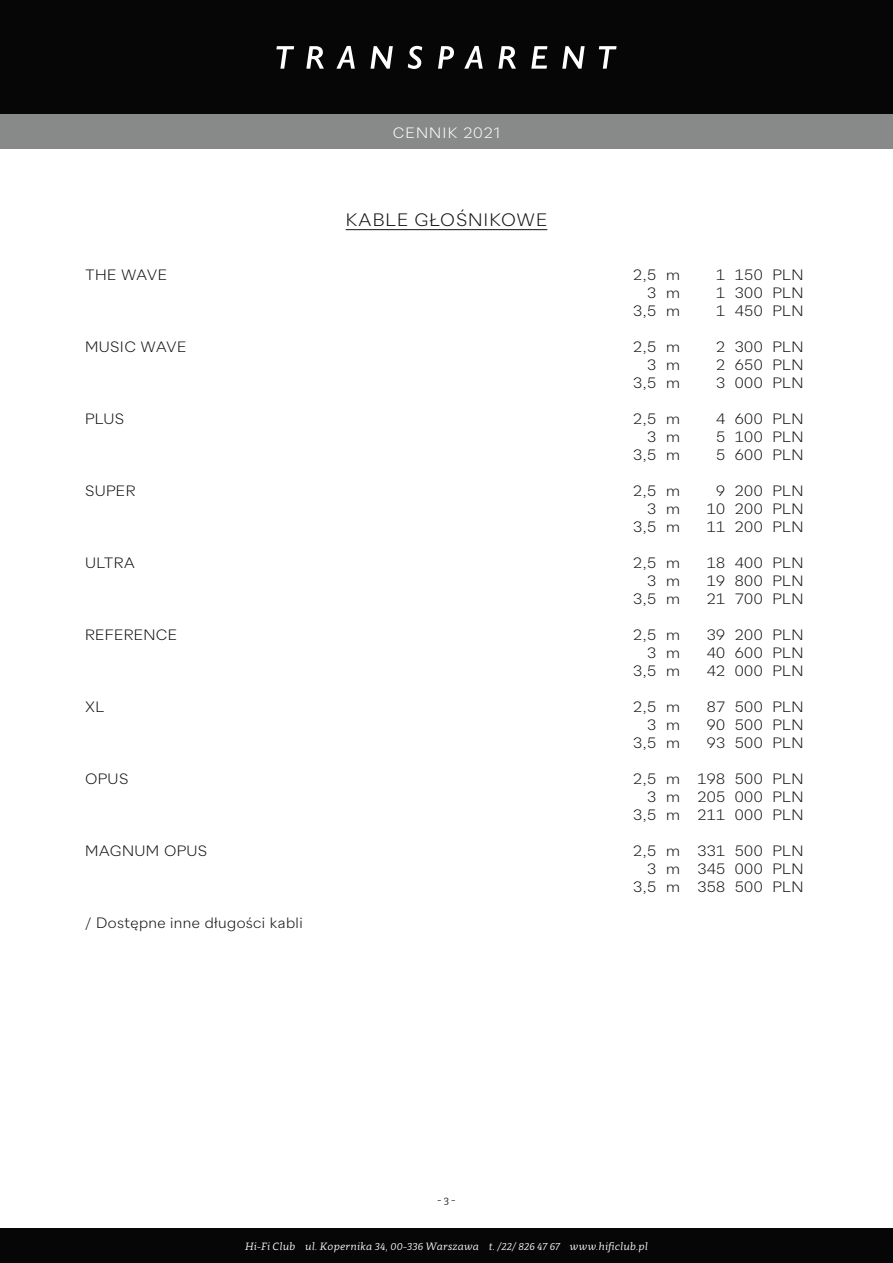
<style>
.page{position:relative;width:893px;height:1263px;background:#fff}
.page>*{position:absolute;margin:0;border:0;box-sizing:border-box;transform-origin:0 0}
.t1{font:300 18px "Quarion";letter-spacing:.05em;color:#121212}
.t2{font:300 15px/18px "Quarion";letter-spacing:.025em;color:#121212;text-align:right}
.t3{font:300 15px "Quarion";letter-spacing:.075em;color:#fff}
.t4{font:italic 10.5px "Clavo";letter-spacing:.015em;color:#fff}
.t5{font:10.5px "Clavo";color:#121212}
</style>
<div class="page">
<div style="left:0;top:0;width:893px;height:115px;background:#060606"></div>
<div style="left:0;top:115px;width:893px;height:34px;background:#888a8a"></div>
<div style="left:0;top:1229px;width:893px;height:34px;background:#060606"></div>
<svg style="left:276px;top:46px;width:18px;height:23px"></svg>
<svg style="left:306px;top:46px;width:18px;height:23px"></svg>
<svg style="left:336px;top:46px;width:19px;height:23px"></svg>
<svg style="left:370px;top:46px;width:23px;height:23px"></svg>
<svg style="left:408px;top:46px;width:14px;height:23px"></svg>
<svg style="left:438px;top:46px;width:16px;height:23px"></svg>
<svg style="left:464px;top:46px;width:19px;height:23px"></svg>
<svg style="left:498px;top:46px;width:18px;height:23px"></svg>
<svg style="left:531px;top:46px;width:16px;height:23px"></svg>
<svg style="left:562px;top:46px;width:23px;height:23px"></svg>
<svg style="left:599px;top:46px;width:18px;height:23px"></svg>
<hr style="left:346px;top:229px;width:201px;height:1px;background:#121212">
<p class="t3" style="left:393px;top:123px;width:109px">CENNIK 2021</p>
<p class="t1" style="left:346px;top:209px;width:203px">KABLE GŁOŚNIKOWE</p>
<p class="t2" style="left:85px;top:266px;width:83px">THE WAVE</p>
<p class="t2" style="left:633px;top:266px;width:48px">2,5 m</p>
<p class="t2" style="left:716px;top:266px;width:89px">1 150 PLN</p>
<p class="t2" style="left:647px;top:284px;width:34px">3 m</p>
<p class="t2" style="left:716px;top:284px;width:89px">1 300 PLN</p>
<p class="t2" style="left:633px;top:302px;width:48px">3,5 m</p>
<p class="t2" style="left:716px;top:302px;width:89px">1 450 PLN</p>
<p class="t2" style="left:85px;top:338px;width:103px">MUSIC WAVE</p>
<p class="t2" style="left:633px;top:338px;width:48px">2,5 m</p>
<p class="t2" style="left:716px;top:338px;width:89px">2 300 PLN</p>
<p class="t2" style="left:647px;top:356px;width:34px">3 m</p>
<p class="t2" style="left:716px;top:356px;width:89px">2 650 PLN</p>
<p class="t2" style="left:633px;top:374px;width:48px">3,5 m</p>
<p class="t2" style="left:716px;top:374px;width:89px">3 000 PLN</p>
<p class="t2" style="left:85px;top:410px;width:41px">PLUS</p>
<p class="t2" style="left:633px;top:410px;width:48px">2,5 m</p>
<p class="t2" style="left:716px;top:410px;width:89px">4 600 PLN</p>
<p class="t2" style="left:647px;top:428px;width:34px">3 m</p>
<p class="t2" style="left:716px;top:428px;width:89px">5 100 PLN</p>
<p class="t2" style="left:633px;top:446px;width:48px">3,5 m</p>
<p class="t2" style="left:716px;top:446px;width:89px">5 600 PLN</p>
<p class="t2" style="left:85px;top:482px;width:52px">SUPER</p>
<p class="t2" style="left:633px;top:482px;width:48px">2,5 m</p>
<p class="t2" style="left:716px;top:482px;width:89px">9 200 PLN</p>
<p class="t2" style="left:647px;top:500px;width:34px">3 m</p>
<p class="t2" style="left:707px;top:500px;width:98px">10 200 PLN</p>
<p class="t2" style="left:633px;top:518px;width:48px">3,5 m</p>
<p class="t2" style="left:707px;top:518px;width:98px">11 200 PLN</p>
<p class="t2" style="left:85px;top:554px;width:52px">ULTRA</p>
<p class="t2" style="left:633px;top:554px;width:48px">2,5 m</p>
<p class="t2" style="left:707px;top:554px;width:98px">18 400 PLN</p>
<p class="t2" style="left:647px;top:572px;width:34px">3 m</p>
<p class="t2" style="left:707px;top:572px;width:98px">19 800 PLN</p>
<p class="t2" style="left:633px;top:590px;width:48px">3,5 m</p>
<p class="t2" style="left:707px;top:590px;width:98px">21 700 PLN</p>
<p class="t2" style="left:85px;top:626px;width:94px">REFERENCE</p>
<p class="t2" style="left:633px;top:626px;width:48px">2,5 m</p>
<p class="t2" style="left:707px;top:626px;width:98px">39 200 PLN</p>
<p class="t2" style="left:647px;top:644px;width:34px">3 m</p>
<p class="t2" style="left:707px;top:644px;width:98px">40 600 PLN</p>
<p class="t2" style="left:633px;top:662px;width:48px">3,5 m</p>
<p class="t2" style="left:707px;top:662px;width:98px">42 000 PLN</p>
<p class="t2" style="left:85px;top:698px;width:21px">XL</p>
<p class="t2" style="left:633px;top:698px;width:48px">2,5 m</p>
<p class="t2" style="left:707px;top:698px;width:98px">87 500 PLN</p>
<p class="t2" style="left:647px;top:716px;width:34px">3 m</p>
<p class="t2" style="left:707px;top:716px;width:98px">90 500 PLN</p>
<p class="t2" style="left:633px;top:734px;width:48px">3,5 m</p>
<p class="t2" style="left:707px;top:734px;width:98px">93 500 PLN</p>
<p class="t2" style="left:85px;top:770px;width:45px">OPUS</p>
<p class="t2" style="left:633px;top:770px;width:172px">2,5 m 198 500 PLN<br>3 m 205 000 PLN<br>3,5 m 211 000 PLN</p>
<p class="t2" style="left:85px;top:842px;width:124px">MAGNUM OPUS</p>
<p class="t2" style="left:633px;top:842px;width:172px">2,5 m 331 500 PLN<br>3 m 345 000 PLN<br>3,5 m 358 500 PLN</p>
<p class="t2" style="left:85px;top:914px;width:219px">/ Dostępne inne długości kabli</p>
<p class="t5" style="left:438px;top:1192px;width:19px">- 3 -</p>
<p class="t4" style="left:245px;top:1239px;width:404px">Hi-Fi Club ul. Kopernika 34, 00-336 Warszawa t. /22/ 826 47 67 www.hificlub.pl</p>
</div>
